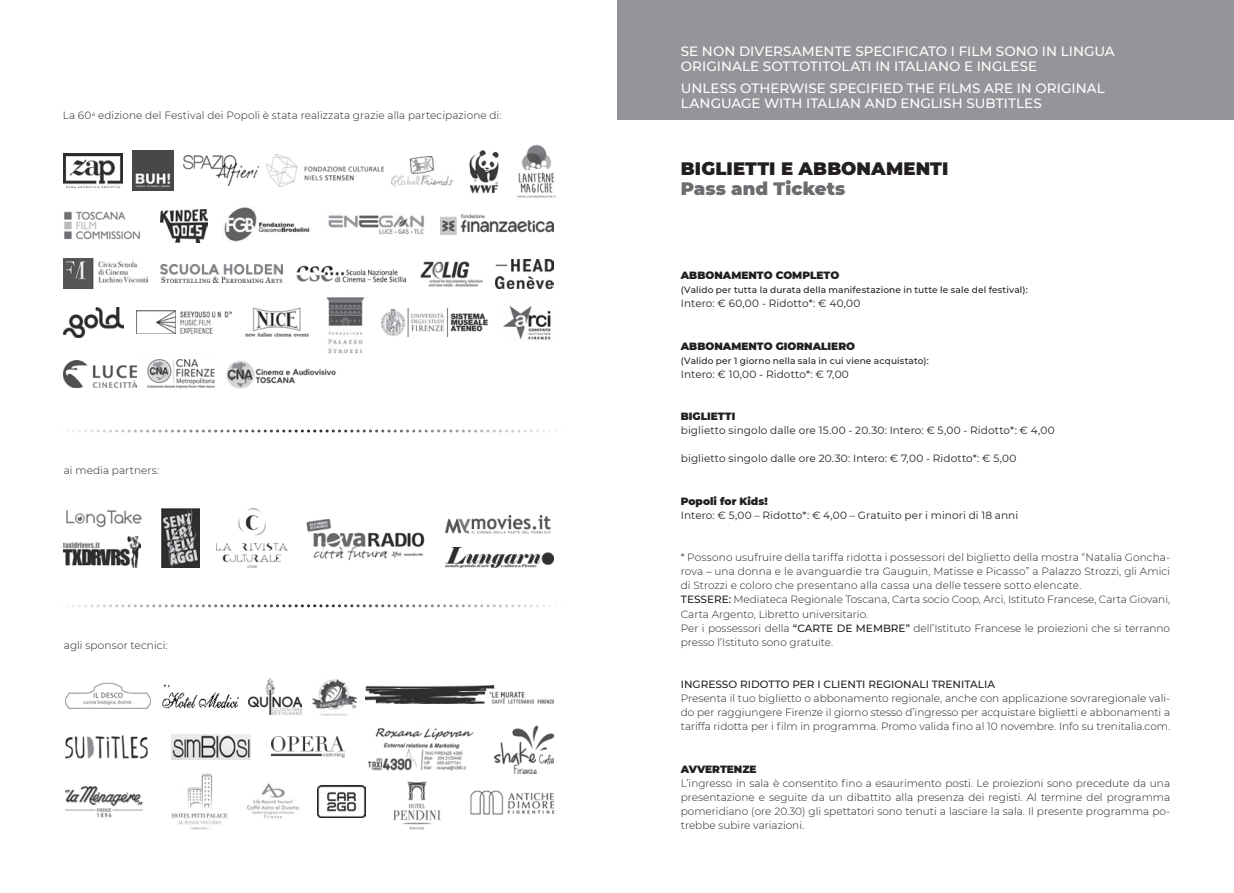
<style>
.page{position:relative;width:1234px;height:893px;background:#fff}
.page>*{position:absolute;margin:0;border:0;box-sizing:border-box;transform-origin:0 0}
.t1{font:900 18px "Montserrat";letter-spacing:.01em;color:#231f20}
.t2{font:900 18px "Montserrat";letter-spacing:.01em;color:#6c6d70}
.t3{font:500 13.5px/15px "Montserrat";letter-spacing:.005em;color:#fff}
.t4{font:300 10.5px/14.1px "Montserrat";color:#231f20;text-align:justify}
.t5{font:10.5px "Montserrat";letter-spacing:.015em;color:#231f20}
.t6{font:900 10.5px "Montserrat";color:#231f20}
.t7{font:500 10.5px "Montserrat";color:#231f20}
.t8{font:500 9px "Montserrat";letter-spacing:.02em;color:#231f20}
.s1{font-weight:500}
</style>
<div class="page">
<img style="left:445px;top:516px;width:106px;height:18px">
<svg style="left:66px;top:430px;width:490px;height:3px"></svg>
<svg style="left:66px;top:604px;width:490px;height:3px"></svg>
<img style="left:66px;top:510px;width:76px;height:18px">
<img style="left:64px;top:536px;width:76px;height:31px">
<img style="left:161px;top:508px;width:38px;height:59px">
<img style="left:306px;top:518px;width:119px;height:43px">
<img style="left:216px;top:508px;width:71px;height:59px">
<img style="left:445px;top:547px;width:108px;height:21px">
<img style="left:172px;top:773px;width:55px;height:56px">
<img style="left:64px;top:259px;width:83px;height:30px">
<img style="left:160px;top:265px;width:122px;height:18px">
<img style="left:64px;top:154px;width:58px;height:33px">
<img style="left:245px;top:307px;width:65px;height:30px">
<img style="left:160px;top:209px;width:47px;height:33px">
<img style="left:441px;top:215px;width:112px;height:19px">
<img style="left:133px;top:150px;width:40px;height:41px">
<img style="left:420px;top:261px;width:62px;height:25px">
<img style="left:517px;top:144px;width:39px;height:54px">
<img style="left:64px;top:307px;width:59px;height:30px">
<img style="left:224px;top:207px;width:86px;height:35px">
<img style="left:184px;top:155px;width:74px;height:31px">
<img style="left:503px;top:306px;width:48px;height:34px">
<img style="left:248px;top:678px;width:53px;height:37px">
<img style="left:317px;top:785px;width:48px;height:32px">
<img style="left:312px;top:679px;width:44px;height:36px">
<img style="left:172px;top:735px;width:78px;height:24px">
<img style="left:65px;top:735px;width:83px;height:24px">
<img style="left:65px;top:683px;width:86px;height:25px">
<img style="left:271px;top:736px;width:73px;height:22px">
<img style="left:162px;top:684px;width:77px;height:25px">
<img style="left:365px;top:685px;width:188px;height:18px">
<img style="left:226px;top:360px;width:110px;height:29px">
<img style="left:367px;top:728px;width:107px;height:43px">
<img style="left:495px;top:259px;width:58px;height:29px">
<img style="left:391px;top:156px;width:61px;height:31px">
<img style="left:65px;top:786px;width:78px;height:32px">
<img style="left:147px;top:359px;width:68px;height:30px">
<img style="left:136px;top:311px;width:95px;height:23px">
<img style="left:328px;top:215px;width:96px;height:20px">
<img style="left:494px;top:726px;width:59px;height:47px">
<img style="left:266px;top:155px;width:117px;height:32px">
<img style="left:469px;top:150px;width:30px;height:44px">
<img style="left:64px;top:211px;width:76px;height:29px">
<img style="left:296px;top:265px;width:111px;height:18px">
<img style="left:326px;top:297px;width:39px;height:57px">
<div style="left:617px;top:0;width:616px;height:119px;background:#939598"></div>
<img style="left:381px;top:308px;width:108px;height:28px">
<img style="left:247px;top:783px;width:52px;height:36px">
<img style="left:64px;top:360px;width:72px;height:27px">
<img style="left:470px;top:790px;width:85px;height:25px">
<img style="left:393px;top:781px;width:47px;height:48px">
<p class="t4" style="left:63px;top:108px;width:440px">La 60<sup>a</sup> edizione del Festival dei Popoli è stata realizzata grazie alla partecipazione di:</p>
<p class="t4" style="left:64px;top:463px;width:97px">ai media partners:</p>
<p class="t4" style="left:64px;top:638px;width:105px">agli sponsor tecnici:</p>
<p class="t3" style="left:680px;top:43px;width:93px">SE NON DIVERS</p>
<p class="t3" style="left:680px;top:43px;width:435px;text-indent:111px">AMENTE SPECIFICATO I FILM SONO IN LINGUA<br>OR IGINALE SOTTOTITO LATI IN ITALIANO E INGLESE</p>
<p class="t3" style="left:680px;top:80px;width:39px">UNLESS</p>
<p class="t3" style="left:680px;top:80px;width:425px;text-indent:59px">OTHERWISE SPECIFIED THE FILMS ARE IN ORIGINAL<br>LANGUAGE WITH ITALIAN AND ENGLISH SUBTITLES</p>
<h1 class="t1" style="left:680px;top:156px;width:269px">Biglietti e abbonamenti</h1>
<h1 class="t2" style="left:680px;top:175px;width:166px">Pass and Tickets</h1>
<p class="t6" style="left:680px;top:267px;width:35px">ABBONAMEN</p>
<p class="t6" style="left:756px;top:267px;width:37px">TO COMP</p>
<p class="t6" style="left:809px;top:267px;width:30px">LETO</p>
<p class="t8" style="left:680px;top:284px;width:348px">(VALIDO PER TUTTA LA DURATA DELLA MANIFESTAZIONE IN TUTTE LE SALE DEL FESTIVAL):</p>
<p class="t5" style="left:680px;top:296px;width:181px">Intero: € 60,00 - Ridotto*: € 40,00</p>
<p class="t6" style="left:680px;top:338px;width:35px">ABBONAMEN</p>
<p class="t6" style="left:756px;top:338px;width:36px">TO GIORNA</p>
<p class="t6" style="left:821px;top:338px;width:15px">LIERO</p>
<p class="t8" style="left:680px;top:354px;width:249px">(VALIDO PER 1 GIORNO NELLA SALA IN CUI VIENE ACQUISTATO):</p>
<p class="t5" style="left:680px;top:367px;width:169px">I ntero: € 10,00 - Ridotto*: € 7,00</p>
<p class="t6" style="left:680px;top:408px;width:55px">BIGLIETTI</p>
<p class="t5" style="left:680px;top:423px;width:375px">biglietto singolo dalle ore 15.00 - 20.30: I ntero: € 5,00 - Ridotto*: € 4,00</p>
<p class="t5" style="left:680px;top:451px;width:337px">biglietto singolo dalle ore 20.30: I ntero: € 7,00 - Ridotto*: € 5,00</p>
<p class="t6" style="left:680px;top:493px;width:88px">Popoli for Kids!</p>
<p class="t5" style="left:680px;top:508px;width:339px">I ntero: € 5,00 – Ridotto*: € 4,00 – Gratuito per i minori di 18 anni</p>
<p class="t4" style="left:680px;top:550px;width:490px;text-align:left">* Possono usufruire della tariffa ridotta i possessori del biglietto della mostra “Natalia Goncha&shy;rova – una donna e le avanguardie tra Gauguin, Matisse e Picasso” a Palazzo Strozzi, gli Amici di Strozzi e coloro che presentano alla cassa una delle tessere sotto elencate.<br><span class="s1">TESSERE:</span> Mediateca Regionale Toscana, Carta socio Coop, Arci, Istituto Francese, Carta Giovani, Carta Argento, Libretto universitario.<br>Per i possessori della <span class="s1">“CARTE DE MEMBRE”</span> dell’Istituto Francese le proiezioni che si terranno presso l’Istituto sono gratuite.</p>
<p class="t7" style="left:680px;top:677px;width:173px">INGRESSO RI DOTTO PER I CLI ENTI</p>
<p class="t7" style="left:868px;top:677px;width:42px">REGIONALI</p>
<p class="t7" style="left:931px;top:677px;width:28px">TRENITALIA</p>
<p class="t4" style="left:680px;top:691px;width:490px">Presenta il tuo biglietto o abbonamento regionale, anche con applicazione sovraregionale vali&shy;do per raggiungere Firenze il giorno stesso d’ingresso per acquistare biglietti e abbonamenti a tariffa ridotta per i film in programma. Promo valida fino al 10 novembre. Info su trenitalia.com.</p>
<p class="t6" style="left:680px;top:761px;width:9px">AVVER</p>
<p class="t6" style="left:720px;top:761px;width:37px">TENZE</p>
<p class="t4" style="left:680px;top:776px;width:490px">L’ingresso in sala è consentito fino a esaurimento posti. Le proiezioni sono precedute da una presentazione e seguite da un dibattito alla presenza dei registi. Al termine del programma pomeridiano (ore 20.30) gli spettatori sono tenuti a lasciare la sala. Il presente programma po&shy;trebbe subire variazioni.</p>
</div>
